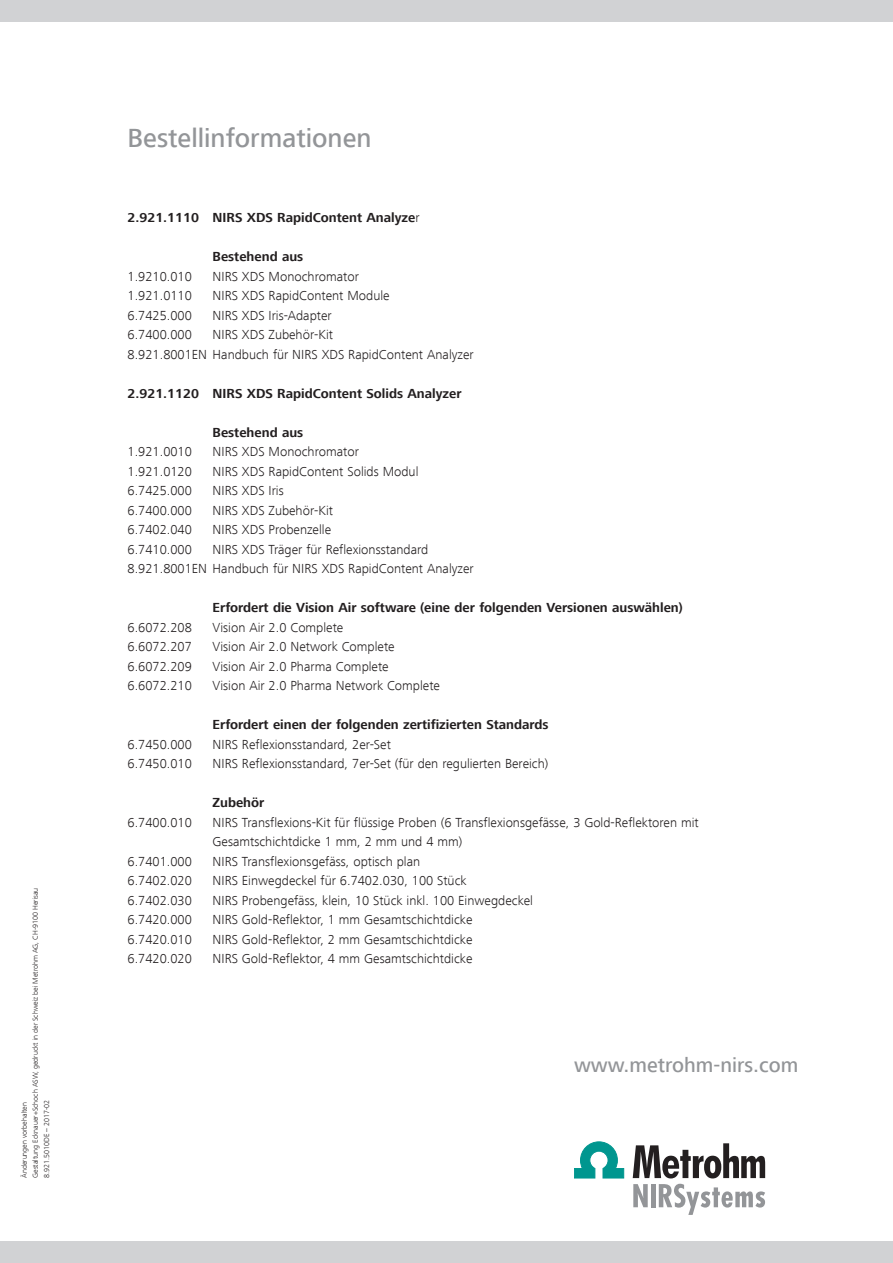
<style>
.page{position:relative;width:893px;height:1263px;background:#fff}
.page>*{position:absolute;margin:0;border:0;box-sizing:border-box;transform-origin:0 0}
.t1{font:500 27px "Frutiger Next LT";color:#939598}
.t2{font:500 21px "Frutiger Next LT";color:#939598}
.t3{font:300 13.5px/19.5px "Frutiger Next LT";color:#231f20}
.t4{font:700 13.5px "Frutiger Next LT";color:#231f20}
.t5{font:300 7.5px/11.2px "Frutiger Next LT";color:#231f20}
.s1{font-weight:300}
</style>
<div class="page">
<svg style="left:574px;top:1142px;width:50px;height:36px"></svg>
<svg style="left:633px;top:1143px;width:132px;height:35px"></svg>
<svg style="left:633px;top:1184px;width:15px;height:23px"></svg>
<hr style="left:651px;top:1184px;width:4px;height:23px;background:#939598">
<svg style="left:659px;top:1184px;width:106px;height:31px"></svg>
<div style="left:0;top:1242px;width:893px;height:21px;background:#d1d2d4"></div>
<div style="left:0;top:0;width:893px;height:21px;background:#d1d2d4"></div>
<p class="t5" style="left:19px;top:1178px;width:292px;rotate:-90deg">Änderungen vorbehalten<br>Gestaltung Ecknauer+Schoch ASW, gedruckt in der Schweiz bei Metrohm AG, CH-9100 Herisau<br>8.921.5010DE – 2017-02</p>
<h1 class="t1" style="left:128px;top:123px;width:245px">Bestellinformationen</h1>
<p class="t4" style="left:128px;top:210px;width:294px">2.921.1110 NIRS XDS RapidContent Analyze<span class="s1">r</span></p>
<p class="t4" style="left:213px;top:249px;width:92px">Bestehend aus</p>
<p class="t3" style="left:128px;top:267px;width:66px">1.9210.010</p>
<p class="t3" style="left:213px;top:267px;width:148px">NIRS XDS Monochromator</p>
<p class="t3" style="left:128px;top:286px;width:66px">1.921.0110</p>
<p class="t3" style="left:213px;top:286px;width:179px">NIRS XDS RapidContent Module</p>
<p class="t3" style="left:128px;top:306px;width:66px">6.7425.000</p>
<p class="t3" style="left:213px;top:306px;width:121px">NIRS XDS Iris-Adapter</p>
<p class="t3" style="left:128px;top:325px;width:66px">6.7400.000</p>
<p class="t3" style="left:128px;top:325px;width:348px;text-indent:85px">NIRS XDS Zubehör-Kit<br>8.921.8001EN Handbuch für NIRS XDS RapidContent Analyzer</p>
<p class="t4" style="left:128px;top:386px;width:335px">2.921.1120 NIRS XDS RapidContent Solids Analyzer</p>
<p class="t4" style="left:213px;top:425px;width:92px">Bestehend aus</p>
<p class="t3" style="left:128px;top:442px;width:66px">1.921.0010</p>
<p class="t3" style="left:213px;top:442px;width:148px">NIRS XDS Monochromator</p>
<p class="t3" style="left:128px;top:462px;width:66px">1.921.0120</p>
<p class="t3" style="left:213px;top:462px;width:207px">NIRS XDS RapidContent Solids Modul</p>
<p class="t3" style="left:128px;top:481px;width:66px">6.7425.000</p>
<p class="t3" style="left:213px;top:481px;width:73px">NIRS XDS Iris</p>
<p class="t3" style="left:128px;top:501px;width:66px">6.7400.000</p>
<p class="t3" style="left:213px;top:501px;width:122px">NIRS XDS Zubehör-Kit</p>
<p class="t3" style="left:128px;top:520px;width:66px">6.7402.040</p>
<p class="t3" style="left:213px;top:520px;width:120px">NIRS XDS Probenzelle</p>
<p class="t3" style="left:128px;top:540px;width:66px">6.7410.000</p>
<p class="t3" style="left:128px;top:540px;width:348px;text-indent:85px">NIRS XDS Träger für Reflexionsstandard<br>8.921.8001EN Handbuch für NIRS XDS RapidContent Analyzer</p>
<p class="t4" style="left:213px;top:600px;width:472px">Erfordert die Vision Air software (eine der folgenden Versionen auswählen)</p>
<p class="t3" style="left:128px;top:618px;width:66px">6.6072.208</p>
<p class="t3" style="left:213px;top:618px;width:132px">Vision Air 2.0 Complete</p>
<p class="t3" style="left:128px;top:637px;width:66px">6.6072.207</p>
<p class="t3" style="left:213px;top:637px;width:184px">Vision Air 2.0 Network Complete</p>
<p class="t3" style="left:128px;top:657px;width:66px">6.6072.209</p>
<p class="t3" style="left:213px;top:657px;width:178px">Vision Air 2.0 Pharma Complete</p>
<p class="t3" style="left:128px;top:676px;width:66px">6.6072.210</p>
<p class="t3" style="left:213px;top:676px;width:229px">Vision Air 2.0 Pharma Network Complete</p>
<p class="t4" style="left:213px;top:717px;width:337px">Erfordert einen der folgenden zertifizierten Standards</p>
<p class="t3" style="left:128px;top:735px;width:66px">6.7450.000</p>
<p class="t3" style="left:213px;top:735px;width:180px">NIRS Reflexionsstandard, 2er-Set</p>
<p class="t3" style="left:128px;top:754px;width:66px">6.7450.010</p>
<p class="t3" style="left:213px;top:754px;width:337px">NIRS Reflexionsstandard, 7er-Set (für den regulierten Bereich)</p>
<p class="t4" style="left:213px;top:795px;width:53px">Zubehör</p>
<p class="t3" style="left:128px;top:813px;width:66px">6.7400.010</p>
<p class="t3" style="left:213px;top:813px;width:488px">NIRS Transflexions-Kit für flüssige Proben (6 Transflexionsgefässe, 3 Gold-Reflektoren mit<br>Gesamtschichtdicke 1 mm, 2 mm und 4 mm)</p>
<p class="t3" style="left:128px;top:852px;width:66px">6.7401.000</p>
<p class="t3" style="left:213px;top:852px;width:209px">NIRS Transflexionsgefäss, optisch plan</p>
<p class="t3" style="left:128px;top:871px;width:66px">6.7402.020</p>
<p class="t3" style="left:213px;top:871px;width:256px">NIRS Einwegdeckel für 6.7402.030, 100 Stück</p>
<p class="t3" style="left:128px;top:891px;width:66px">6.7402.030</p>
<p class="t3" style="left:213px;top:891px;width:322px">NIRS Probengefäss, klein, 10 Stück inkl. 100 Einwegdeckel</p>
<p class="t3" style="left:128px;top:910px;width:66px">6.7420.000</p>
<p class="t3" style="left:213px;top:910px;width:261px">NIRS Gold-Reflektor, 1 mm Gesamtschichtdicke</p>
<p class="t3" style="left:128px;top:930px;width:66px">6.7420.010</p>
<p class="t3" style="left:213px;top:930px;width:261px">NIRS Gold-Reflektor, 2 mm Gesamtschichtdicke</p>
<p class="t3" style="left:128px;top:949px;width:66px">6.7420.020</p>
<p class="t3" style="left:213px;top:949px;width:261px">NIRS Gold-Reflektor, 4 mm Gesamtschichtdicke</p>
<h2 class="t2" style="left:574px;top:1053px;width:226px">www.metrohm-nirs.com</h2>
</div>
